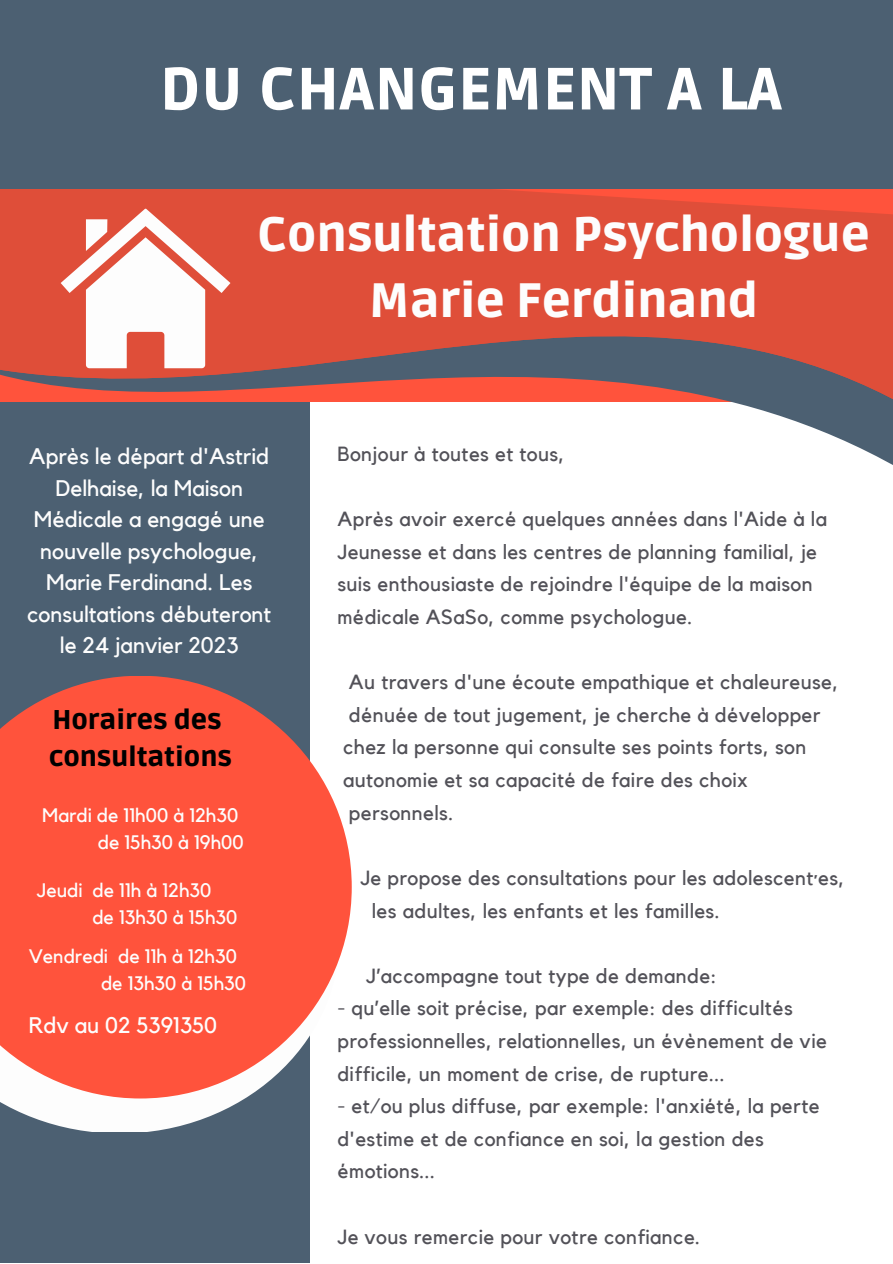
<style>
.page{position:relative;width:893px;height:1264px;background:#fff}
.page>*{position:absolute;margin:0;border:0;box-sizing:border-box;transform-origin:0 0}
.t1{font:900 59.1px "Ruda";letter-spacing:.02em;color:#fff}
.t2{font:900 48px/66.3px "Ruda";color:#fdfdfd;text-align:center}
.t3{font:900 27px/37px "Ruda";color:#000}
.t4{font:22.5px/31.5px "Kollektif";color:#fdfdfd;text-align:center}
.t5{font:20.4px/32.5px "Kollektif";letter-spacing:.02em;color:#525158}
.t6{font:19.5px/27px "Kollektif";color:#fdfdfd}
</style>
<div class="page">
<svg style="left:0;top:189px;width:892px;height:276px;fill:#df4e39"></svg>
<div style="left:0;top:0;width:892px;height:189px;background:#4c6072"></div>
<div style="left:0;top:402px;width:310px;height:860px;background:#4c6072"></div>
<svg style="left:61px;top:208px;width:169px;height:160px"></svg>
<svg style="left:0;top:1098px;width:246px;height:34px;fill:#fdfdfd"></svg>
<svg style="left:0;top:676px;width:352px;height:422px;background:#f56553"></svg>
<h1 class="t1" style="left:160px;top:55px;width:623px">DU CHANGEMENT A LA</h1>
<h2 class="t2" style="left:257px;top:203px;width:613px">Consultation Psychologue<br>Marie Ferdinand</h2>
<p class="t4" style="left:27px;top:441px;width:246px">Après le départ d'Astrid<br>Delhaise, la Maison<br>Médicale a engagé une nouvelle psychologue,<br>Marie Ferdinand. Les consultations débuteront le 24 janvier 2023</p>
<h3 class="t3" style="left:49px;top:702px;width:185px">Horaires des consultations</h3>
<p class="t6" style="left:42px;top:802px;width:203px;text-align:right">Mardi de 11h00 à 12h30 de 15h30 à 19h00</p>
<p class="t6" style="left:92px;top:877px;width:147px;text-indent:-55px">Jeudi de 11h à 12h30 de 13h30 à 15h30</p>
<p class="t6" style="left:101px;top:943px;width:147px;text-indent:-72px">Vendredi de 11h à 12h30 de 13h30 à 15h30</p>
<p class="t4" style="left:29px;top:1009px;width:190px">Rdv au 02 5391350</p>
<p class="t5" style="left:337px;top:438px;width:229px">Bonjour à toutes et tous,</p>
<p class="t5" style="left:337px;top:503px;width:491px">Après avoir exercé quelques années dans l'Aide à la Jeunesse et dans les centres de planning familial, je suis enthousiaste de rejoindre l'équipe de la maison médicale ASaSo, comme psychologue.</p>
<p class="t5" style="left:343px;top:666px;width:496px">Au travers d'une écoute empathique et chaleureuse, dénuée de tout jugement, je cherche à développer chez la personne qui consulte ses points forts, son autonomie et sa capacité de faire des choix personnels.</p>
<p class="t5" style="left:372px;top:862px;width:474px;text-indent:-11px">Je propose des consultations pour les adolescent·es, les adultes, les enfants et les familles.</p>
<p class="t5" style="left:366px;top:960px;width:352px">J’accompagne tout type de demande:</p>
<p class="t5" style="left:337px;top:992px;width:491px">- qu’elle soit précise, par exemple: des difficultés professionnelles, relationnelles, un évènement de vie difficile, un moment de crise, de rupture...</p>
<p class="t5" style="left:337px;top:1090px;width:483px">- et/ou plus diffuse, par exemple: l'anxiété, la perte d'estime et de confiance en soi, la gestion des émotions...</p>
<p class="t5" style="left:337px;top:1220px;width:364px">Je vous remercie pour votre confiance.</p>
</div>
